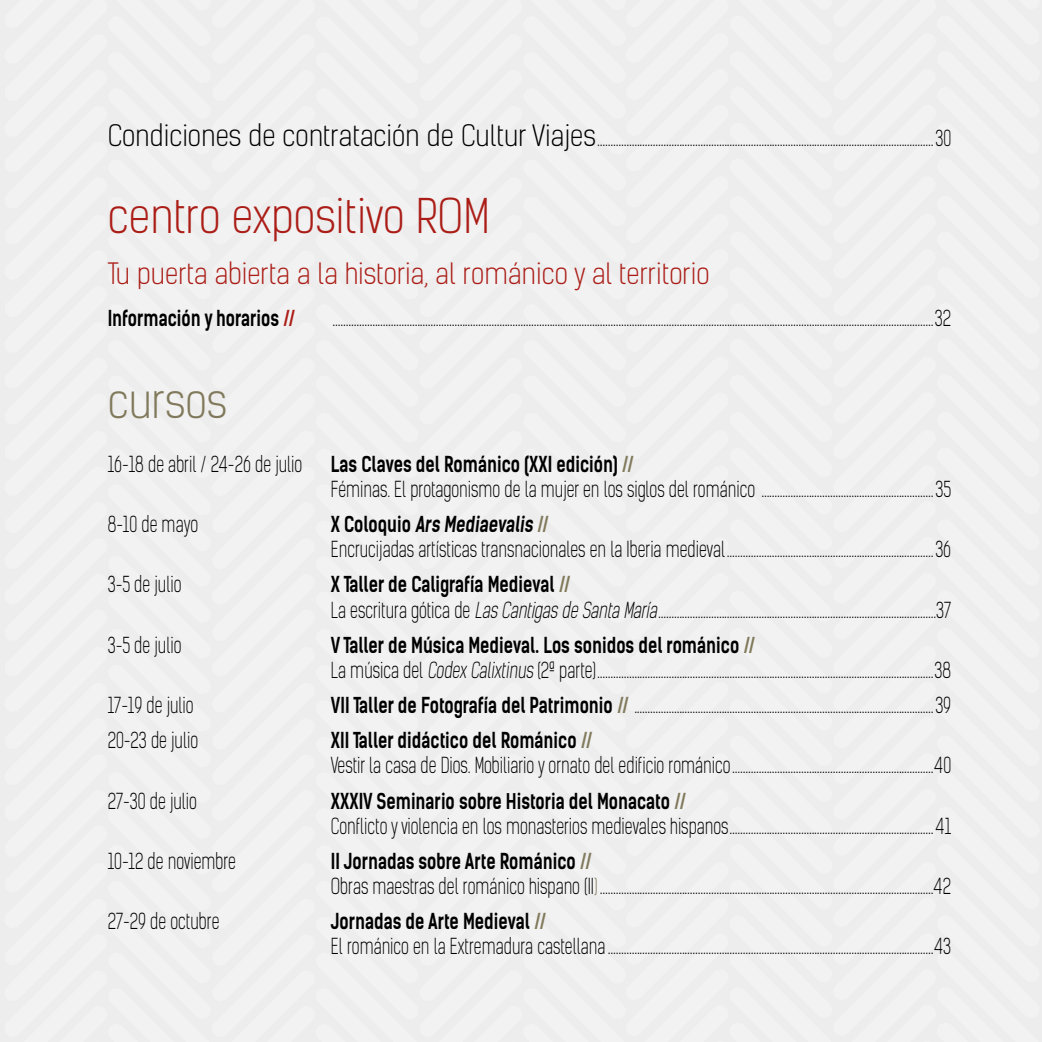
<style>
.page{position:relative;width:1042px;height:1042px;background:#fff}
.page>*{position:absolute;margin:0;border:0;box-sizing:border-box;transform-origin:0 0}
.t1{font:300 45.5px "Kelson Sans";color:#ab1d17}
.t2{font:300 45.5px "Kelson Sans";color:#80795b}
.t3{font:300 28px "Kelson Sans";color:#ab1d17}
.t4{font:300 21px/25.2px "Kelson Sans";color:#000;scale:.79 1}
.t5{font:700 21px "Kelson Sans";color:#000;scale:.79 1}
.s1{font-size:28px}
.s2{color:#ab1d17}
.s3{font-weight:700}
.s4{font-weight:700;color:#80795b}
.s5{font-style:italic}
.s6{color:#80795b}
</style>
<div class="page">
<div style="left:0;top:0;width:1040px;height:1042px;background:#f2f2f2"></div>
<p class="t4" style="left:108px;top:126px;width:1069px"><span class="s1">Condiciones de contratación de Cultur Viajes</span>............................................................................................................................... 30</p>
<h1 class="t1" style="left:108px;top:188px;width:384px">centro expositivo ROM</h1>
<h2 class="t3" style="left:108px;top:257px;width:603px">Tu puerta abierta a la historia, al románico y al territorio</h2>
<p class="t5" style="left:108px;top:305px;width:239px">Información y horarios <span class="s2">//</span></p>
<p class="t4" style="left:333px;top:306px;width:784px">...................................................................................................................................................................................................................................32</p>
<h1 class="t2" style="left:108px;top:373px;width:121px">cursos</h1>
<p class="t4" style="left:108px;top:452px;width:248px">16-18 de abril / 24-26 de julio</p>
<p class="t4" style="left:331px;top:452px;width:786px"><span class="s3">Las Claves del Románico (XXI edición)</span> <span class="s4">//<br></span>Féminas. El protagonismo de la mujer en los siglos del románico ................................................................. 35</p>
<p class="t4" style="left:108px;top:512px;width:116px">8-10 de mayo</p>
<p class="t4" style="left:331px;top:512px;width:786px"><span class="s3">X C o l o q u i o Ars Mediaevalis</span> <span class="s4">//<br></span>Encrucijadas artísticas transnacionales en la Iberia medieval..............................................................................36</p>
<p class="t4" style="left:108px;top:572px;width:95px">3-5 de julio</p>
<p class="t4" style="left:331px;top:572px;width:786px"><span class="s3">X Taller de Caligrafía Medieval</span> <span class="s4">//<br></span>La escritura gótica de <span class="s5">LasCantigasdeSantaMaría</span>.........................................................................................................37</p>
<p class="t4" style="left:108px;top:633px;width:95px">3-5 de julio</p>
<p class="t4" style="left:331px;top:633px;width:786px"><span class="s3">V Taller de Música Medieval. Los sonidos del románico</span> <span class="s4">//<br></span>La música del Codex Calixtinus (2ª parte)...............................................................................................................................38</p>
<p class="t4" style="left:108px;top:693px;width:110px">17-19 de julio</p>
<p class="t4" style="left:331px;top:693px;width:786px"><span class="s3">VII Taller de Fotografía del Patrimonio</span> <span class="s4">//</span> .................................................................................................................39</p>
<p class="t4" style="left:108px;top:728px;width:116px">20-23 de julio</p>
<p class="t4" style="left:331px;top:728px;width:786px"><span class="s3">XII Taller didáctico del Románico</span> <span class="s4">//<br></span>Vestir la casa de Dios. Mobiliario y ornato del edificio románico............................................................................40</p>
<p class="t4" style="left:108px;top:788px;width:114px">27-30 de julio</p>
<p class="t4" style="left:331px;top:788px;width:786px"><span class="s3">XXXIV Seminario sobre Historia del Monacato</span> <span class="s4">//<br></span>Conflicto y violencia en los monasterios medievales hispanos............................................................................. 41</p>
<p class="t4" style="left:108px;top:849px;width:164px">10-12 de noviembre</p>
<p class="t4" style="left:331px;top:849px;width:786px"><span class="s3">II Jornadas sobre Arte Románico</span> <span class="s4">//<br></span>Obras maestras del románico hispano (II<span class="s6">)</span> ..............................................................................................................................42</p>
<p class="t4" style="left:108px;top:909px;width:143px">27-29 de octubre</p>
<p class="t4" style="left:331px;top:909px;width:786px"><span class="s3">Jornadas de Arte Medieval</span> <span class="s4">//<br></span>El románico en la Extremadura castellana ...........................................................................................................................43</p>
</div>
